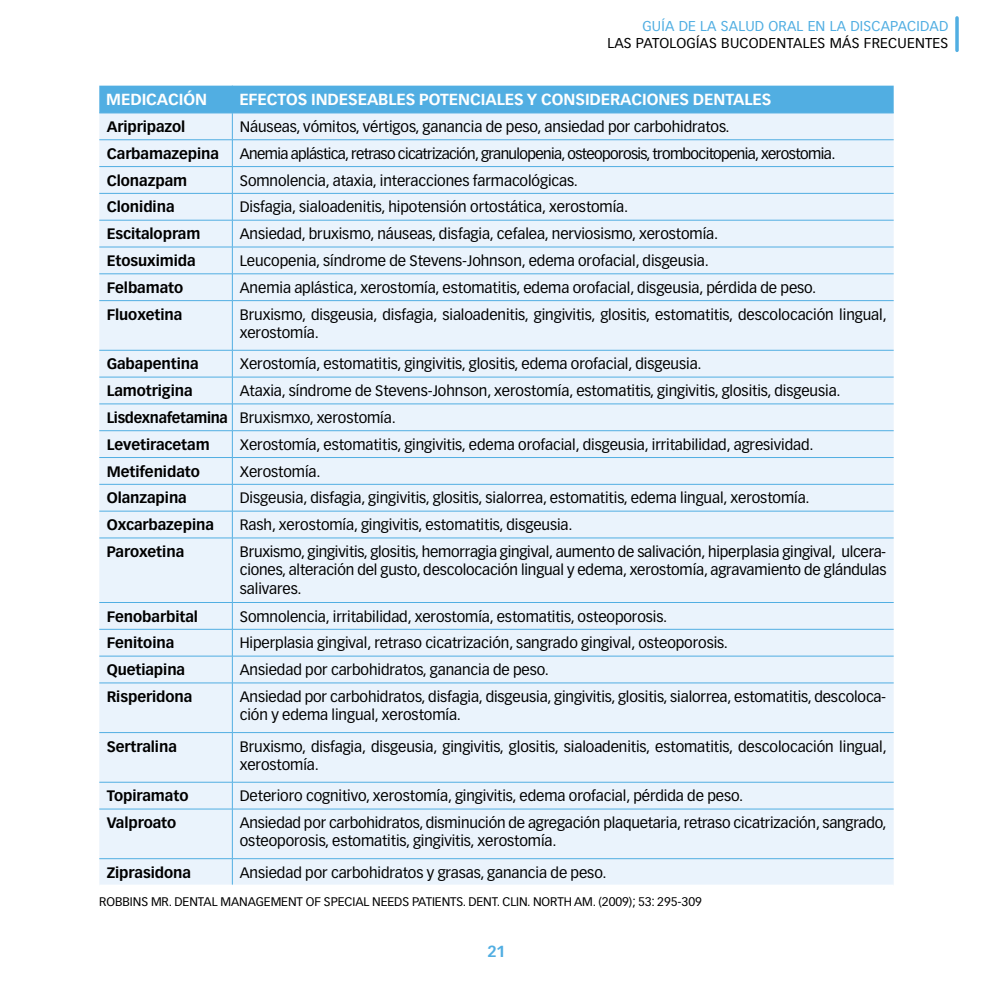
<style>
.page{position:relative;width:993px;height:993px;background:#fff}
.page>*{position:absolute;margin:0;border:0;box-sizing:border-box;transform-origin:0 0}
.Normal_wrd_1{font:700 15.75px "Vectora LT Std";letter-spacing:-.005em;color:#fff}
.t1{font:700 15.75px "Vectora LT Std";color:#51aee2}
.Normal_wrd_1-2{font:14.88px/18.4px "Vectora LT Std";letter-spacing:-.005em;color:#000}
.Normal_wrd_1-3{font:700 14.88px "Vectora LT Std";letter-spacing:-.005em;color:#000}
.Normal_wrd_1-4{font:14.88px "Vectora LT Std";letter-spacing:-.04em;color:#000}
.t2{font:14px "Vectora LT Std";letter-spacing:.015em;color:#000}
.t3{font:14px "Vectora LT Std";letter-spacing:.015em;color:#51aee2}
.Normal_wrd_1-5{font:12.25px "Vectora LT Std";letter-spacing:-.005em;color:#000}
</style>
<div class="page">
<hr style="left:0;top:0;width:1px;height:48px;background:#51aee2">
<svg style="left:955px;top:18px;width:3px;height:32px"></svg>
<div style="left:99px;top:301px;width:794px;height:583px;background:#eaf3fc"></div>
<svg style="left:99px;top:86px;width:794px;height:214px;background:#d2e8f7"></svg>
<hr style="left:99px;top:300px;width:133px;height:1px;background:#51aee2">
<hr style="left:232px;top:300px;width:661px;height:1px;background:#51aee2">
<hr style="left:232px;top:301px;width:1px;height:49px;background:#51aee2">
<hr style="left:99px;top:350px;width:133px;height:1px;background:#51aee2">
<hr style="left:232px;top:350px;width:661px;height:1px;background:#51aee2">
<hr style="left:99px;top:376px;width:133px;height:1px;background:#51aee2">
<hr style="left:232px;top:376px;width:661px;height:1px;background:#51aee2">
<hr style="left:99px;top:403px;width:133px;height:1px;background:#51aee2">
<hr style="left:232px;top:403px;width:661px;height:1px;background:#51aee2">
<hr style="left:99px;top:430px;width:133px;height:1px;background:#51aee2">
<hr style="left:232px;top:430px;width:661px;height:1px;background:#51aee2">
<hr style="left:99px;top:457px;width:133px;height:1px;background:#51aee2">
<hr style="left:232px;top:457px;width:661px;height:1px;background:#51aee2">
<hr style="left:99px;top:484px;width:133px;height:1px;background:#51aee2">
<hr style="left:232px;top:484px;width:661px;height:1px;background:#51aee2">
<hr style="left:99px;top:510px;width:133px;height:1px;background:#51aee2">
<hr style="left:232px;top:510px;width:661px;height:1px;background:#51aee2">
<svg style="left:232px;top:350px;width:1px;height:187px"></svg>
<hr style="left:99px;top:537px;width:133px;height:1px;background:#51aee2">
<hr style="left:232px;top:537px;width:661px;height:1px;background:#51aee2">
<hr style="left:232px;top:538px;width:1px;height:64px;background:#51aee2">
<hr style="left:99px;top:602px;width:133px;height:1px;background:#51aee2">
<hr style="left:232px;top:602px;width:661px;height:1px;background:#51aee2">
<hr style="left:99px;top:628px;width:133px;height:1px;background:#51aee2">
<hr style="left:232px;top:628px;width:661px;height:1px;background:#51aee2">
<hr style="left:99px;top:655px;width:133px;height:1px;background:#51aee2">
<hr style="left:232px;top:655px;width:661px;height:1px;background:#51aee2">
<svg style="left:232px;top:602px;width:1px;height:80px"></svg>
<hr style="left:99px;top:682px;width:133px;height:1px;background:#51aee2">
<hr style="left:232px;top:682px;width:661px;height:1px;background:#51aee2">
<hr style="left:232px;top:683px;width:1px;height:49px;background:#51aee2">
<hr style="left:99px;top:732px;width:133px;height:1px;background:#51aee2">
<hr style="left:232px;top:732px;width:661px;height:1px;background:#51aee2">
<hr style="left:232px;top:732px;width:1px;height:49px;background:#51aee2">
<hr style="left:99px;top:781px;width:133px;height:1px;background:#51aee2">
<hr style="left:232px;top:781px;width:661px;height:1px;background:#51aee2">
<svg style="left:232px;top:782px;width:1px;height:26px"></svg>
<hr style="left:99px;top:808px;width:133px;height:1px;background:#51aee2">
<hr style="left:232px;top:808px;width:661px;height:1px;background:#51aee2">
<hr style="left:232px;top:809px;width:1px;height:49px;background:#51aee2">
<hr style="left:99px;top:858px;width:133px;height:1px;background:#51aee2">
<hr style="left:232px;top:858px;width:661px;height:1px;background:#51aee2">
<svg style="left:232px;top:858px;width:1px;height:26px"></svg>
<p class="t3" style="left:642px;top:18px;width:307px">GUÍA DE LA SALUD ORAL EN LA DISCAPACIDAD</p>
<p class="t2" style="left:607px;top:35px;width:342px">LAS PATOLOGÍAS BUCODENTALES MÁS FRECUENTES</p>
<p class="Normal_wrd_1" style="left:106px;top:90px;width:102px">MEDICACIÓN</p>
<p class="Normal_wrd_1" style="left:239px;top:90px;width:533px">EFECTOS INDESEABLES POTENCIALES Y CONSIDERACIONES DENTALES</p>
<p class="Normal_wrd_1-3" style="left:107px;top:118px;width:80px">Aripripazol</p>
<p class="Normal_wrd_1-2" style="left:240px;top:118px;width:491px">Náuseas, vómitos, vértigos, ganancia de peso, ansiedad por carbohidratos.</p>
<p class="Normal_wrd_1-3" style="left:107px;top:144px;width:114px">Carbamazepina</p>
<p class="Normal_wrd_1-4" style="left:240px;top:145px;width:597px">Anemia aplástica, retraso cicatrización, granulopenia, osteoporosis, trombocitopenia, xerostomia.</p>
<p class="Normal_wrd_1-3" style="left:107px;top:171px;width:82px">Clonazpam</p>
<p class="Normal_wrd_1-2" style="left:240px;top:171px;width:339px">Somnolencia, ataxia, interacciones farmacológicas.</p>
<p class="Normal_wrd_1-3" style="left:107px;top:198px;width:69px">Clonidina</p>
<p class="Normal_wrd_1-2" style="left:240px;top:198px;width:390px">Disfagia, sialoadenitis, hipotensión ortostática, xerostomía.</p>
<p class="Normal_wrd_1-3" style="left:107px;top:225px;width:95px">Escitalopram</p>
<p class="Normal_wrd_1-2" style="left:240px;top:225px;width:480px">Ansiedad, bruxismo, náuseas, disfagia, cefalea, nerviosismo, xerostomía.</p>
<p class="Normal_wrd_1-3" style="left:107px;top:251px;width:90px">Etosuximida</p>
<p class="Normal_wrd_1-2" style="left:240px;top:251px;width:470px">Leucopenia, síndrome de Stevens-Johnson, edema orofacial, disgeusia.</p>
<p class="Normal_wrd_1-3" style="left:107px;top:278px;width:78px">Felbamato</p>
<p class="Normal_wrd_1-2" style="left:240px;top:278px;width:578px">Anemia aplástica, xerostomía, estomatitis, edema orofacial, disgeusia, pérdida de peso.</p>
<p class="Normal_wrd_1-3" style="left:107px;top:305px;width:77px">Fluoxetina</p>
<p class="Normal_wrd_1-2" style="left:240px;top:305px;width:648px">Bruxismo, disgeusia, disfagia, sialoadenitis, gingivitis, glositis, estomatitis, descolocación lingual, xerostomía.</p>
<p class="Normal_wrd_1-3" style="left:107px;top:355px;width:93px">Gabapentina</p>
<p class="Normal_wrd_1-2" style="left:240px;top:355px;width:463px">Xerostomía, estomatitis, gingivitis, glositis, edema orofacial, disgeusia.</p>
<p class="Normal_wrd_1-3" style="left:107px;top:381px;width:87px">Lamotrigina</p>
<p class="Normal_wrd_1-2" style="left:240px;top:381px;width:602px">Ataxia, síndrome de Stevens-Johnson, xerostomía, estomatitis, gingivitis, glositis, disgeusia.</p>
<p class="Normal_wrd_1-3" style="left:107px;top:408px;width:122px">Lisdexnafetamina</p>
<p class="Normal_wrd_1-2" style="left:240px;top:408px;width:157px">Bruxismxo, xerostomía.</p>
<p class="Normal_wrd_1-3" style="left:107px;top:435px;width:104px">Levetiracetam</p>
<p class="Normal_wrd_1-2" style="left:240px;top:435px;width:575px">Xerostomía, estomatitis, gingivitis, edema orofacial, disgeusia, irritabilidad, agresividad.</p>
<p class="Normal_wrd_1-3" style="left:107px;top:462px;width:95px">Metifenidato</p>
<p class="Normal_wrd_1-2" style="left:240px;top:462px;width:82px">Xerostomía.</p>
<p class="Normal_wrd_1-3" style="left:107px;top:489px;width:82px">Olanzapina</p>
<p class="Normal_wrd_1-2" style="left:240px;top:489px;width:571px">Disgeusia, disfagia, gingivitis, glositis, sialorrea, estomatitis, edema lingual, xerostomía.</p>
<p class="Normal_wrd_1-3" style="left:107px;top:515px;width:109px">Oxcarbazepina</p>
<p class="Normal_wrd_1-2" style="left:240px;top:515px;width:334px">Rash, xerostomía, gingivitis, estomatitis, disgeusia.</p>
<p class="Normal_wrd_1-3" style="left:107px;top:542px;width:79px">Paroxetina</p>
<p class="Normal_wrd_1-2" style="left:240px;top:542px;width:648px;text-align:justify">Bruxismo, gingivitis, glositis, hemorragia gingival, aumento de salivación, hiperplasia gingival, ulcera&shy;ciones, alteración del gusto, descolocación lingual y edema, xerostomía, agravamiento de glándulas salivares.</p>
<p class="Normal_wrd_1-3" style="left:107px;top:607px;width:93px">Fenobarbital</p>
<p class="Normal_wrd_1-2" style="left:240px;top:607px;width:428px">Somnolencia, irritabilidad, xerostomía, estomatitis, osteoporosis.</p>
<p class="Normal_wrd_1-3" style="left:107px;top:633px;width:69px">Fenitoina</p>
<p class="Normal_wrd_1-2" style="left:240px;top:633px;width:489px">Hiperplasia gingival, retraso cicatrización, sangrado gingival, osteoporosis.</p>
<p class="Normal_wrd_1-3" style="left:107px;top:660px;width:80px">Quetiapina</p>
<p class="Normal_wrd_1-2" style="left:240px;top:660px;width:310px">Ansiedad por carbohidratos, ganancia de peso.</p>
<p class="Normal_wrd_1-3" style="left:107px;top:687px;width:87px">Risperidona</p>
<p class="Normal_wrd_1-2" style="left:240px;top:687px;width:647px">Ansiedad por carbohidratos, disfagia, disgeusia, gingivitis, glositis, sialorrea, estomatitis, descoloca&shy;ción y edema lingual, xerostomía.</p>
<p class="Normal_wrd_1-3" style="left:107px;top:737px;width:72px">Sertralina</p>
<p class="Normal_wrd_1-2" style="left:240px;top:737px;width:648px">Bruxismo, disfagia, disgeusia, gingivitis, glositis, sialoadenitis, estomatitis, descolocación lingual, xerostomía.</p>
<p class="Normal_wrd_1-3" style="left:107px;top:786px;width:83px">Topiramato</p>
<p class="Normal_wrd_1-2" style="left:240px;top:786px;width:504px">Deterioro cognitivo, xerostomía, gingivitis, edema orofacial, pérdida de peso.</p>
<p class="Normal_wrd_1-3" style="left:107px;top:813px;width:71px">Valproato</p>
<p class="Normal_wrd_1-2" style="left:240px;top:813px;width:648px">Ansiedad por carbohidratos, disminución de agregación plaquetaria, retraso cicatrización, sangrado, osteoporosis, estomatitis, gingivitis, xerostomía.</p>
<p class="Normal_wrd_1-3" style="left:107px;top:863px;width:86px">Ziprasidona</p>
<p class="Normal_wrd_1-2" style="left:240px;top:863px;width:368px">Ansiedad por carbohidratos y grasas, ganancia de peso.</p>
<p class="Normal_wrd_1-5" style="left:99px;top:893px;width:604px">ROBBINS MR. DENTAL MANAGEMENT OF SPECIAL NEEDS PATIENTS. DENT. CLIN. NORTH AM. (2009); 53: 295-309</p>
<p class="t1" style="left:487px;top:941px;width:20px">21</p>
</div>
